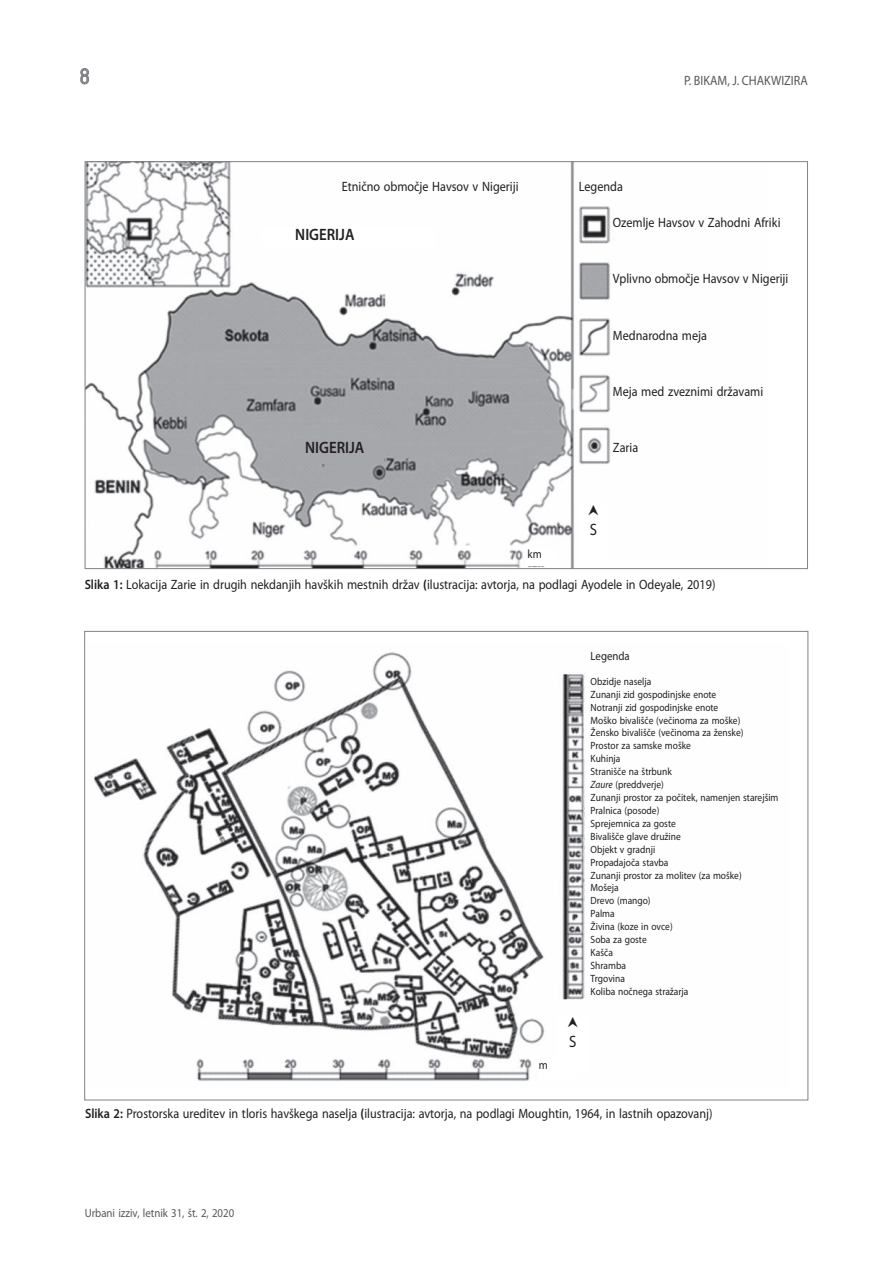
<style>
.page{position:relative;width:895px;height:1265px;background:#fff}
.page>*{position:absolute;margin:0;border:0;box-sizing:border-box;transform-origin:0 0}
.t1{font:24px "ISOCTEUR";color:#808285}
.t2{font:600 16.5px "Myriad Pro";color:#231f20;scale:.9 1}
.t3{font:16.5px "Myriad Pro";color:#231f20;scale:.9 1}
.t4{font:13.5px "Myriad Pro";color:#231f20;scale:.9 1}
.t5{font:13.5px "Myriad Pro";color:#57585a;scale:.9 1}
.t6{font:12px "Myriad Pro";color:#57585a;scale:.9 1}
.t7{font:12px "Myriad Pro";color:#231f20;scale:.9 1}
.t8{font:10.5px/12.9px "Myriad Pro";color:#231f20;scale:.9 1}
.s1{font-weight:600}
.s2{font-weight:700}
.s3{font-style:italic}
</style>
<div class="page">
<svg style="left:80px;top:68px;width:9px;height:17px"></svg>
<img style="left:87px;top:163px;width:527px;height:404px">
<div style="left:261px;top:227px;width:174px;height:19px;background:#fff"></div>
<div style="left:292px;top:440px;width:92px;height:24px;background:#a6a7ab"></div>
<div style="left:578px;top:504px;width:30px;height:56px;background:#fff"></div>
<img style="left:94px;top:652px;width:492px;height:429px">
<div style="left:557px;top:1016px;width:31px;height:56px;background:#fff"></div>
<div style="left:538px;top:1059px;width:39px;height:21px;background:#fff"></div>
<div style="left:527px;top:549px;width:31px;height:17px;background:#fff"></div>
<h1 class="t1" style="left:76px;top:61px;width:19px">8</h1>
<p class="t4" style="left:342px;top:179px;width:198px">Etnično območje Havsov v Nigeriji</p>
<h2 class="t2" style="left:295px;top:224px;width:67px">NIGERIJA</h2>
<h2 class="t2" style="left:305px;top:437px;width:67px">NIGERIJA</h2>
<p class="t7" style="left:527px;top:548px;width:17px">km</p>
<p class="t5" style="left:684px;top:73px;width:139px">P. BIKAM, J. CHAKWIZIRA</p>
<p class="t4" style="left:579px;top:179px;width:50px">Legenda</p>
<p class="t4" style="left:613px;top:215px;width:188px">Ozemlje Havsov v Zahodni Afriki</p>
<p class="t4" style="left:613px;top:271px;width:196px">Vplivno območje Havsov v Nigeriji</p>
<p class="t4" style="left:613px;top:327px;width:106px">Mednarodna meja</p>
<p class="t4" style="left:613px;top:384px;width:168px">Meja med zveznimi državami</p>
<p class="t4" style="left:613px;top:440px;width:30px">Zaria</p>
<h2 class="t3" style="left:589px;top:520px;width:10px">S</h2>
<p class="t4" style="left:85px;top:577px;width:702px"><span class="s1">Slika 1:</span> Lokacija Zarie in drugih nekdanjih havških mestnih držav <span class="s2">(</span>ilustracija: avtorja, na podlagi Ayodele in Odeyale, 2019)</p>
<p class="t7" style="left:538px;top:1058px;width:12px">m</p>
<p class="t7" style="left:590px;top:649px;width:45px">Legenda</p>
<p class="t8" style="left:590px;top:675px;width:210px">Obzidje naselja<br>Zunanji zid gospodinjske enote<br>Notranji zid gospodinjske enote<br>Moško bivališče (večinoma za moške)<br>Žensko bivališče (večinoma za ženske)<br>Prostor za samske moške<br>Kuhinja<br>Stranišče na štrbunk<br><span class="s3">Zaure</span> (preddverje)<br>Zunanji prostor za počitek, namenjen starejšim<br>Pralnica (posode)<br>Sprejemnica za goste<br>Bivališče glave družine<br>Objekt v gradnji<br>Propadajoča stavba<br>Zunanji prostor za molitev (za moške)<br>Mošeja<br>Drevo (mango)<br>Palma<br>Živina (koze in ovce)<br>Soba za goste<br>Kašča<br>Shramba<br>Trgovina<br>Koliba nočnega stražarja</p>
<h2 class="t3" style="left:569px;top:1032px;width:10px">S</h2>
<p class="t4" style="left:85px;top:1105px;width:698px"><span class="s1">Slika 2:</span> Prostorska ureditev in tloris havškega naselja <span class="s2">(</span>ilustracija: avtorja, na podlagi Moughtin, 1964, in lastnih opazovanj)</p>
<p class="t6" style="left:85px;top:1206px;width:168px">Urbani izziv, letnik 31, št. 2, 2020</p>
</div>
